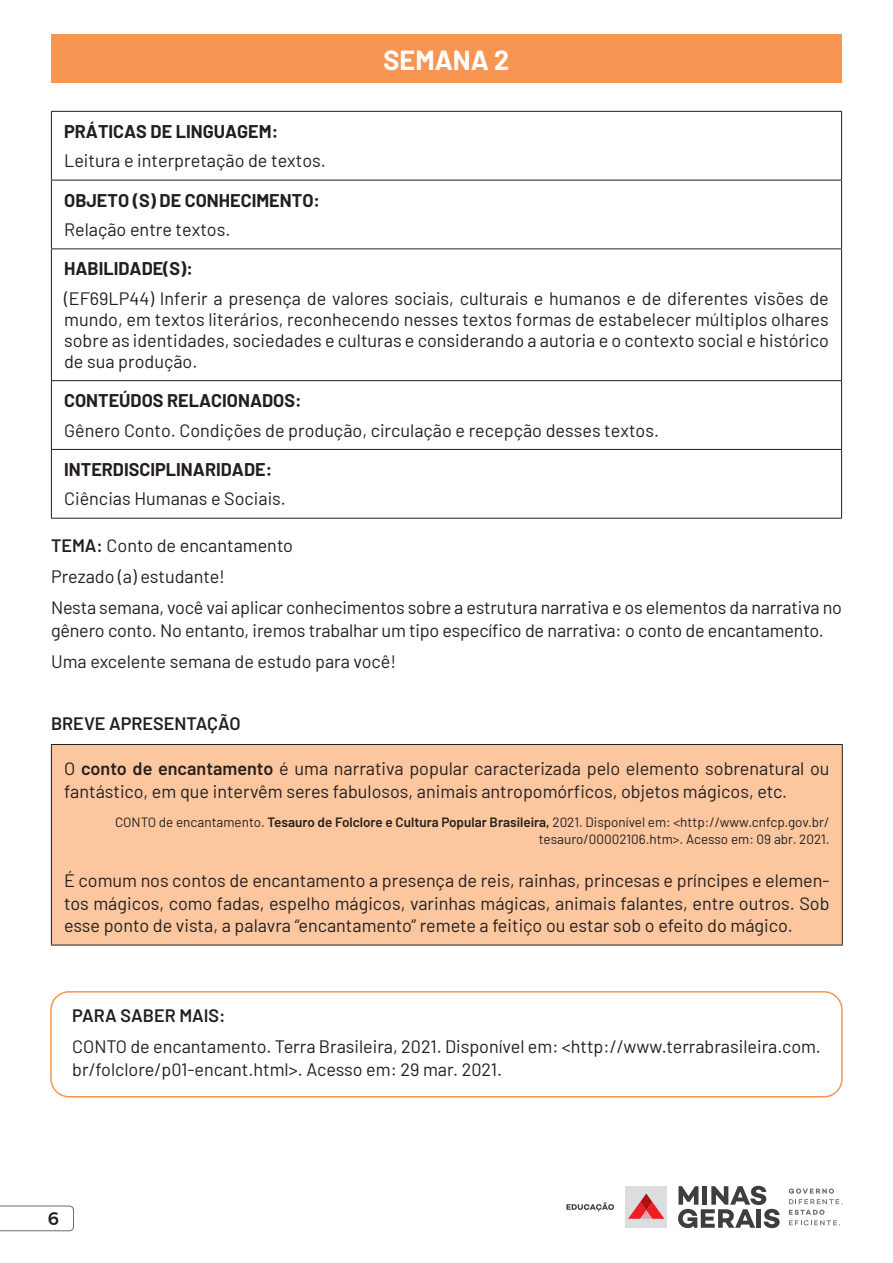
<style>
.page{position:relative;width:893px;height:1263px;background:#fff}
.page>*{position:absolute;margin:0;border:0;box-sizing:border-box;transform-origin:0 0}
.t1{font:700 27px "Barlow";color:#fff}
.t2{font:18px/22.5px "Barlow";color:#231f20}
.t3{font:700 18px "Barlow";color:#231f20}
.t4{font:600 18px "Barlow";color:#231f20}
.t5{font:500 18px "Montserrat";color:#231f20}
.t6{font:13.5px/16.5px "Barlow";color:#231f20;text-align:right}
.s1{font-weight:600}
</style>
<div class="page">
<div style="left:625px;top:1186px;width:42px;height:42px;background:#dcdddf"></div>
<svg style="left:628px;top:1193px;width:36px;height:26px"></svg>
<svg style="left:678px;top:1186px;width:102px;height:42px"></svg>
<svg style="left:789px;top:1188px;width:53px;height:16px"></svg>
<svg style="left:789px;top:1210px;width:51px;height:15px"></svg>
<svg style="left:566px;top:1202px;width:48px;height:9px"></svg>
<svg style="left:0;top:1205px;width:74px;height:26px"></svg>
<div style="left:51px;top:34px;width:791px;height:48px;background:#f79553"></div>
<hr style="left:51px;top:180px;width:791px;height:1px;background:#231f20">
<hr style="left:51px;top:248px;width:791px;height:1px;background:#231f20">
<hr style="left:51px;top:380px;width:791px;height:1px;background:#231f20">
<hr style="left:51px;top:112px;width:1px;height:68px;background:#231f20">
<hr style="left:841px;top:112px;width:1px;height:68px;background:#231f20">
<hr style="left:51px;top:180px;width:1px;height:68px;background:#231f20">
<hr style="left:841px;top:180px;width:1px;height:68px;background:#231f20">
<hr style="left:51px;top:249px;width:1px;height:131px;background:#231f20">
<hr style="left:841px;top:249px;width:1px;height:131px;background:#231f20">
<hr style="left:51px;top:381px;width:1px;height:68px;background:#231f20">
<hr style="left:841px;top:381px;width:1px;height:68px;background:#231f20">
<hr style="left:51px;top:449px;width:791px;height:1px;background:#231f20">
<hr style="left:51px;top:450px;width:1px;height:68px;background:#231f20">
<hr style="left:841px;top:450px;width:1px;height:68px;background:#231f20">
<hr style="left:51px;top:518px;width:791px;height:1px;background:#231f20">
<hr style="left:51px;top:111px;width:791px;height:1px;background:#231f20">
<div style="left:51px;top:744px;width:791px;height:201px;background:#fcc79f"></div>
<hr style="left:51px;top:744px;width:792px;height:1px;background:#231f20">
<hr style="left:51px;top:745px;width:1px;height:200px;background:#231f20">
<hr style="left:842px;top:745px;width:1px;height:200px;background:#231f20">
<hr style="left:51px;top:945px;width:792px;height:1px;background:#231f20">
<div style="left:50px;top:991px;width:793px;height:106px;border:2px solid #f79553;border-radius:18px"></div>
<h1 class="t1" style="left:384px;top:40px;width:127px">SEMANA 2</h1>
<p class="t3" style="left:64px;top:118px;width:216px">PRÁTICAS DE LINGUAGEM:</p>
<p class="t2" style="left:64px;top:148px;width:263px">Leitura e interpretação de textos.</p>
<p class="t3" style="left:64px;top:187px;width:257px">OBJETO (S) DE CONHECIMENTO:</p>
<p class="t2" style="left:64px;top:217px;width:168px">Relação entre textos.</p>
<p class="t3" style="left:64px;top:256px;width:130px">HABILIDADE(S):</p>
<p class="t2" style="left:64px;top:286px;width:766px;line-height:21px;text-align:justify">(EF69LP44) Inferir a presença de valores sociais, culturais e humanos e de diferentes visões de mundo, em textos literários, reconhecendo nesses textos formas de estabelecer múltiplos olhares sobre as identidades, sociedades e culturas e considerando a autoria e o contexto social e histórico de sua produção.</p>
<p class="t3" style="left:64px;top:387px;width:239px">CONTEÚDOS RELACIONADOS:</p>
<p class="t2" style="left:64px;top:418px;width:596px">Gênero Conto. Condições de produção, circulação e recepção desses textos.</p>
<p class="t3" style="left:64px;top:456px;width:210px">INTERDISCIPLINARIDADE:</p>
<p class="t2" style="left:64px;top:486px;width:223px">Ciências Humanas e Sociais.</p>
<p class="t2" style="left:51px;top:529px;width:792px;line-height:31px"><span class="s1">TEMA:</span> Conto de encantamento<br>Prezado (a) estudante!<br>Nesta semana, você vai aplicar conhecimentos sobre a estrutura narrativa e os elementos da narrativa no</p>
<p class="t2" style="left:51px;top:613px;width:774px;line-height:31px">gênero conto. No entanto, iremos trabalhar um tipo específico de narrativa: o conto de encantamento.<br>Uma excelente semana de estudo para você!</p>
<p class="t4" style="left:51px;top:710px;width:191px">BREVE APRESENTAÇÃO</p>
<p class="t2" style="left:64px;top:756px;width:767px">O <span class="s1">conto de encantamento</span> é uma narrativa popular caracterizada pelo elemento sobrenatural ou fantástico, em que intervêm seres fabulosos, animais antropomórficos, objetos mágicos, etc.</p>
<p class="t6" style="left:115px;top:813px;width:716px">CONTO de encantamento. <span class="s1">Tesauro de Folclore e Cultura Popular Brasileira,</span> 2021. Disponível em: &lt;http://www.cnfcp.gov.br/ tesauro/00002106.htm&gt;. Acesso em: 09 abr. 2021.</p>
<p class="t2" style="left:64px;top:868px;width:767px;text-align:justify">É comum nos contos de encantamento a presença de reis, rainhas, princesas e príncipes e elemen&shy;tos mágicos, como fadas, espelho mágicos, varinhas mágicas, animais falantes, entre outros. Sob esse ponto de vista, a palavra “encantamento” remete a feitiço ou estar sob o efeito do mágico.</p>
<p class="t4" style="left:72px;top:1002px;width:155px">PARA SABER MAIS:</p>
<p class="t2" style="left:72px;top:1034px;width:750px">CONTO de encantamento. Terra Brasileira, 2021. Disponível em: &lt;http://www.terrabrasileira.com. br/folclore/p01-encant.html&gt;. Acesso em: 29 mar. 2021.</p>
<p class="t5" style="left:48px;top:1204px;width:13px">6</p>
</div>
